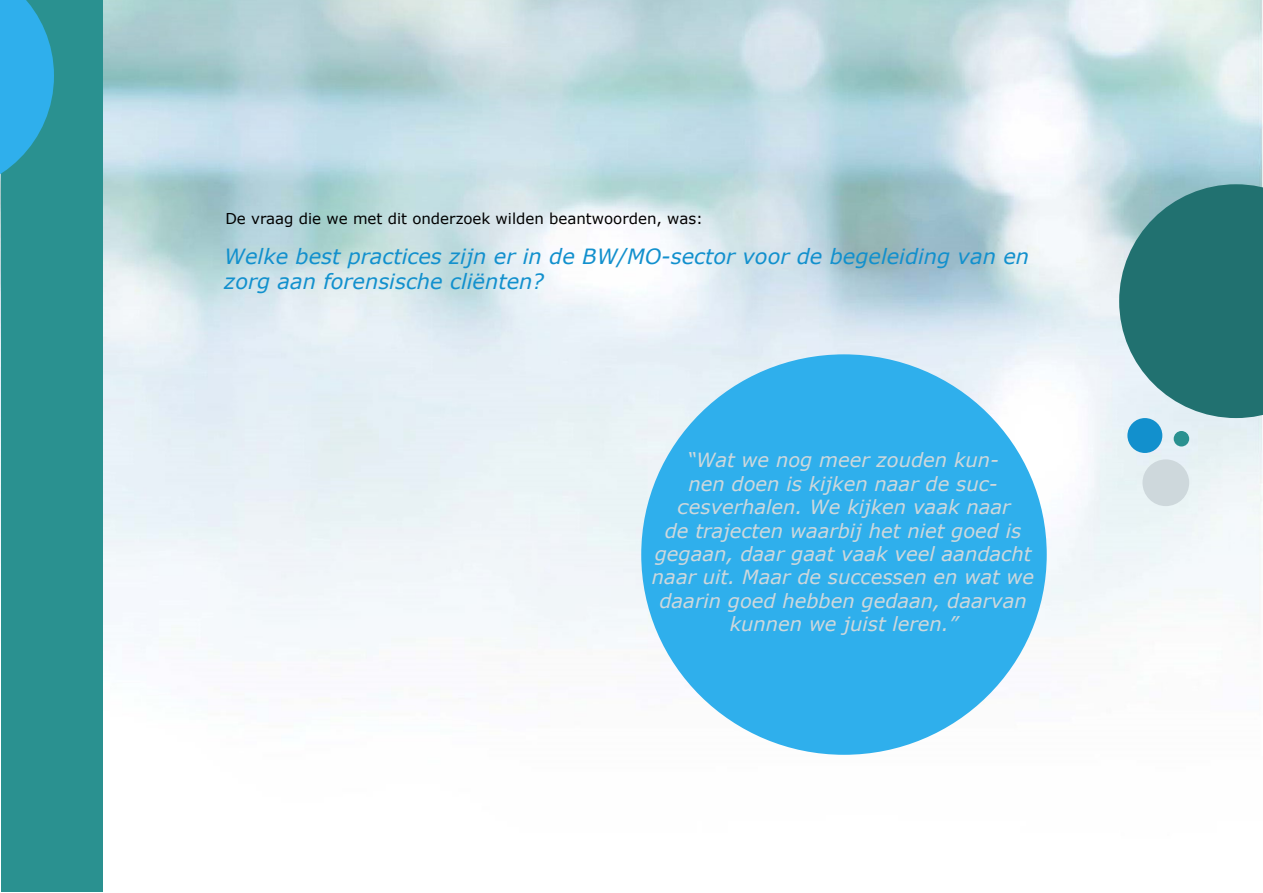
<style>
.page{position:relative;width:1263px;height:893px;background:#fff}
.page>*{position:absolute;margin:0;border:0;box-sizing:border-box;transform-origin:0 0}
.t1{font:italic 21px/25.2px "Verdana";color:#1290cd}
.t2{font:italic 19.5px/23.4px "Verdana";color:#ced8dc;text-align:center}
.t3{font:15px "Verdana";color:#000}
</style>
<div class="page">
<img style="left:0;top:0;width:1263px;height:755px">
<div style="left:1px;top:1px;width:102px;height:891px;background:#2a9190"></div>
<svg style="left:0;top:0;width:54px;height:193px"></svg>
<svg style="left:1119px;top:184px;width:144px;height:234px;background:#438787"></svg>
<div style="left:1127px;top:418px;width:35px;height:35px;background:#1290cd;border-radius:50%"></div>
<div style="left:1174px;top:431px;width:15px;height:15px;background:#2a9190;border-radius:50%"></div>
<div style="left:1142px;top:459px;width:47px;height:47px;background:#ced8dc;border-radius:50%"></div>
<div style="left:641px;top:354px;width:406px;height:401px;background:#2fafec;border-radius:50%"></div>
<p class="t3" style="left:225px;top:208px;width:479px">De vraag die we met dit onderzoek wilden beantwoorden, was:</p>
<p class="t1" style="left:224px;top:243px;width:806px">Welke best practices zijn er in de BW/MO-sector voor de begeleiding van en zorg aan forensische cliënten?</p>
<p class="t2" style="left:652px;top:448px;width:384px">“Wat we nog meer zouden kun-<br>nen doen is kijken naar de suc&shy;cesverhalen. We kijken vaak naar<br>de trajecten waarbij het niet goed is gegaan, daar gaat vaak veel aandacht naar uit. Maar de successen en wat we daarin goed hebben gedaan, daarvan kunnen we juist leren.”</p>
</div>
